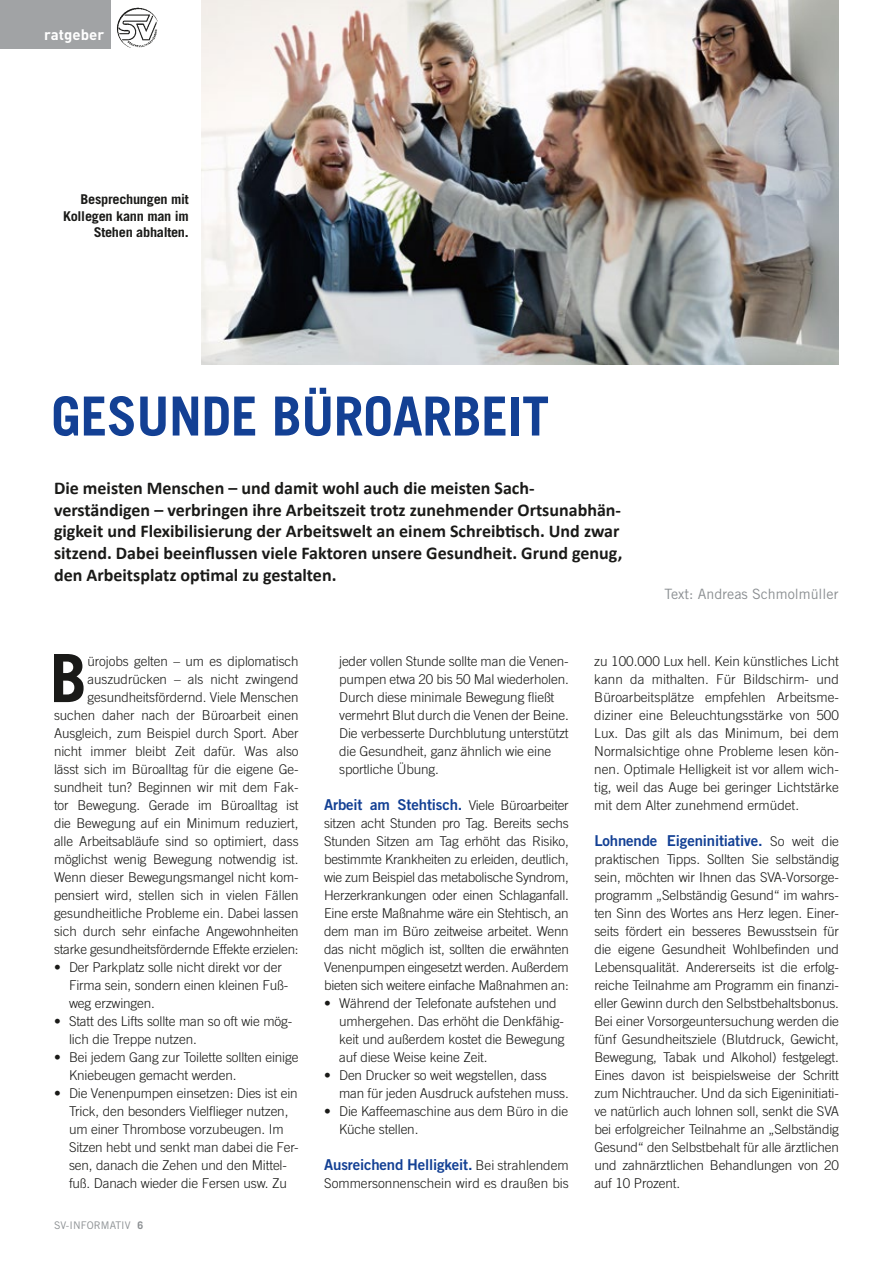
<style>
.page{position:relative;width:893px;height:1263px;background:#fff}
.page>*{position:absolute;margin:0;border:0;box-sizing:border-box;transform-origin:0 0}
.t1{font:700 66.6px "Trade Gothic LT Std";color:#1a1a18}
.t2{font:700 54px "Trade Gothic LT Std";letter-spacing:-.01em;color:#134094}
.t3{font:700 18px/21.6px "Calibri";color:#1a1a18}
.t4{font:15px "Trade Gothic LT Std Bd 2";letter-spacing:-.01em;color:#134094}
.t5{font:15px "DIN Bold";color:#fff}
.t6{font:14.25px "Trade Gothic LT Std";color:#8b8f92}
.t7{font:300 13.5px/18px "Trade Gothic LT Std";letter-spacing:-.01em;color:#1a1a18}
.t8{font:700 13.5px/16.2px "Trade Gothic LT Std";letter-spacing:-.02em;color:#1a1a18;text-align:right;scale:1.06 1}
.t9{font:10.5px "Trade Gothic LT Std";letter-spacing:.01em;color:#8b8f92}
.s1{font-weight:700}
.s2{font-family:"Trade Gothic LT Std";font-weight:300;font-size:13.5px;color:#1a1a18}
</style>
<div class="page">
<div style="left:0;top:0;width:111px;height:48px;background:#a1a3a5"></div>
<img style="left:117px;top:7px;width:43px;height:43px;border-radius:20px">
<img style="left:202px;top:0;width:637px;height:365px">
<p class="t5" style="left:44px;top:25px;width:61px">ratgeber</p>
<p class="t8" style="left:63px;top:191px;width:120px">Besprechungen mit<br>Kollegen kann man im<br>Stehen abhalten.</p>
<h2 class="t2" style="left:51px;top:383px;width:500px">GESUNDE BÜROARBEIT</h2>
<p class="t3" style="left:54px;top:477px;width:570px">Die meisten Menschen – und damit wohl auch die meisten Sach&shy;verständigen – verbringen ihre Arbeitszeit trotz zunehmender Ortsunabhän&shy;gigkeit und Flexibilisierung der Arbeitswelt an einem Schreibtisch. Und zwar sitzend. Dabei beeinflussen viele Faktoren unsere Gesundheit. Grund genug, den Arbeitsplatz optimal zu gestalten.</p>
<p class="t6" style="left:664px;top:586px;width:176px">Text: Andreas Schmolmüller</p>
<h1 class="t1" style="left:50px;top:637px;width:39px">B</h1>
<p class="t7" style="left:54px;top:652px;width:246px;text-align:right">ürojobs gelten – um es diplomatisch auszudrücken – als nicht zwingend gesundheitsfördernd. Viele Menschen suchen daher nach der Büroarbeit einen Ausgleich, zum Beispiel durch Sport. Aber nicht immer bleibt Zeit dafür. Was also lässt sich im Büroalltag für die eigene Ge&shy;sundheit tun? Beginnen wir mit dem Fak&shy;tor Bewegung. Gerade im Büroalltag ist die Bewegung auf ein Minimum reduziert, alle Arbeitsabläufe sind so optimiert, dass möglichst wenig Bewegung notwendig ist.<br>Wenn dieser Bewegungsmangel nicht kom&shy;pensiert wird, stellen sich in vielen Fällen gesundheitliche Probleme ein. Dabei lassen sich durch sehr einfache Angewohnheiten starke gesundheitsfördernde Effekte erzielen:</p>
<p class="t7" style="left:69px;top:958px;width:221px;text-indent:-15px">• Der Parkplatz solle nicht direkt vor der<br>Firma sein, sondern einen kleinen Fuß&shy;weg erzwingen.</p>
<p class="t7" style="left:69px;top:1012px;width:225px;text-indent:-15px">• Statt des Lifts sollte man so oft wie mög&shy;lich die Treppe nutzen.</p>
<p class="t7" style="left:69px;top:1048px;width:231px;text-indent:-15px">• Bei jedem Gang zur Toilette sollten einige<br>Kniebeugen gemacht werden.</p>
<p class="t7" style="left:69px;top:1084px;width:231px;text-indent:-15px">• Die Venenpumpen einsetzen: Dies ist ein Trick, den besonders Vielflieger nutzen, um einer Thrombose vorzubeugen. Im Sitzen hebt und senkt man dabei die Fer&shy;sen, danach die Zehen und den Mittel&shy;fuß. Danach wieder die Fersen usw. Zu</p>
<p class="t9" style="left:54px;top:1219px;width:91px">SV-INFORMATIV <span class="s1">6</span></p>
<p class="t7" style="left:339px;top:652px;width:231px">jeder vollen Stunde sollte man die Venen&shy;pumpen etwa 20 bis 50 Mal wiederholen.<br>Durch diese minimale Bewegung fließt vermehrt Blut durch die Venen der Beine.<br>Die verbesserte Durchblutung unterstützt die Gesundheit, ganz ähnlich wie eine sportliche Übung.</p>
<p class="t4" style="left:324px;top:795px;width:246px">Arbeit am Stehtisch. <span class="s2">Viele Büroarbeiter</span></p>
<p class="t7" style="left:324px;top:814px;width:246px;text-align:justify">sitzen acht Stunden pro Tag. Bereits sechs Stunden Sitzen am Tag erhöht das Risiko, bestimmte Krankheiten zu erleiden, deutlich, wie zum Beispiel das metabolische Syndrom, Herzerkrankungen oder einen Schlaganfall.<br>Eine erste Maßnahme wäre ein Stehtisch, an dem man im Büro zeitweise arbeitet. Wenn das nicht möglich ist, sollten die erwähnten Venenpumpen eingesetzt werden. Außerdem bieten sich weitere einfache Maßnahmen an:</p>
<p class="t7" style="left:339px;top:994px;width:227px;text-indent:-15px">• Während der Telefonate aufstehen und umhergehen. Das erhöht die Denkfähig&shy;keit und außerdem kostet die Bewegung auf diese Weise keine Zeit.</p>
<p class="t7" style="left:339px;top:1066px;width:231px;text-indent:-15px">• Den Drucker so weit wegstellen, dass man für jeden Ausdruck aufstehen muss.</p>
<p class="t7" style="left:339px;top:1102px;width:231px;text-indent:-15px">• Die Kaffeemaschine aus dem Büro in die<br>Küche stellen.</p>
<p class="t4" style="left:324px;top:1155px;width:246px">Ausreichend Helligkeit. <span class="s2">Bei strahlendem</span></p>
<p class="t7" style="left:324px;top:1174px;width:246px">Sommersonnenschein wird es draußen bis</p>
<p class="t7" style="left:594px;top:652px;width:246px;text-align:justify">zu 100.000 Lux hell. Kein künstliches Licht kann da mithalten. Für Bildschirm- und Büroarbeitsplätze empfehlen Arbeitsme&shy;diziner eine Beleuchtungsstärke von 500<br>Lux. Das gilt als das Minimum, bei dem Normalsichtige ohne Probleme lesen kön&shy;nen. Optimale Helligkeit ist vor allem wich&shy;tig, weil das Auge bei geringer Lichtstärke mit dem Alter zunehmend ermüdet.</p>
<p class="t4" style="left:594px;top:831px;width:246px">Lohnende Eigeninitiative. <span class="s2">So weit die</span></p>
<p class="t7" style="left:594px;top:850px;width:246px;text-align:justify">praktischen Tipps. Sollten Sie selbständig sein, möchten wir Ihnen das SVA-Vorsorge&shy;programm „Selbständig Gesund“ im wahrs&shy;ten Sinn des Wortes ans Herz legen. Einer&shy;seits fördert ein besseres Bewusstsein für die eigene Gesundheit Wohlbefinden und Lebensqualität. Andererseits ist die erfolg&shy;reiche Teilnahme am Programm ein finanzi&shy;eller Gewinn durch den Selbstbehaltsbonus.<br>Bei einer Vorsorgeuntersuchung werden die fünf Gesundheitsziele (Blutdruck, Gewicht, Bewegung, Tabak und Alkohol) festgelegt.<br>Eines davon ist beispielsweise der Schritt zum Nichtraucher. Und da sich Eigeninitiati&shy;ve natürlich auch lohnen soll, senkt die SVA bei erfolgreicher Teilnahme an „Selbständig Gesund“ den Selbstbehalt für alle ärztlichen und zahnärztlichen Behandlungen von 20 auf 10 Prozent.</p>
</div>
